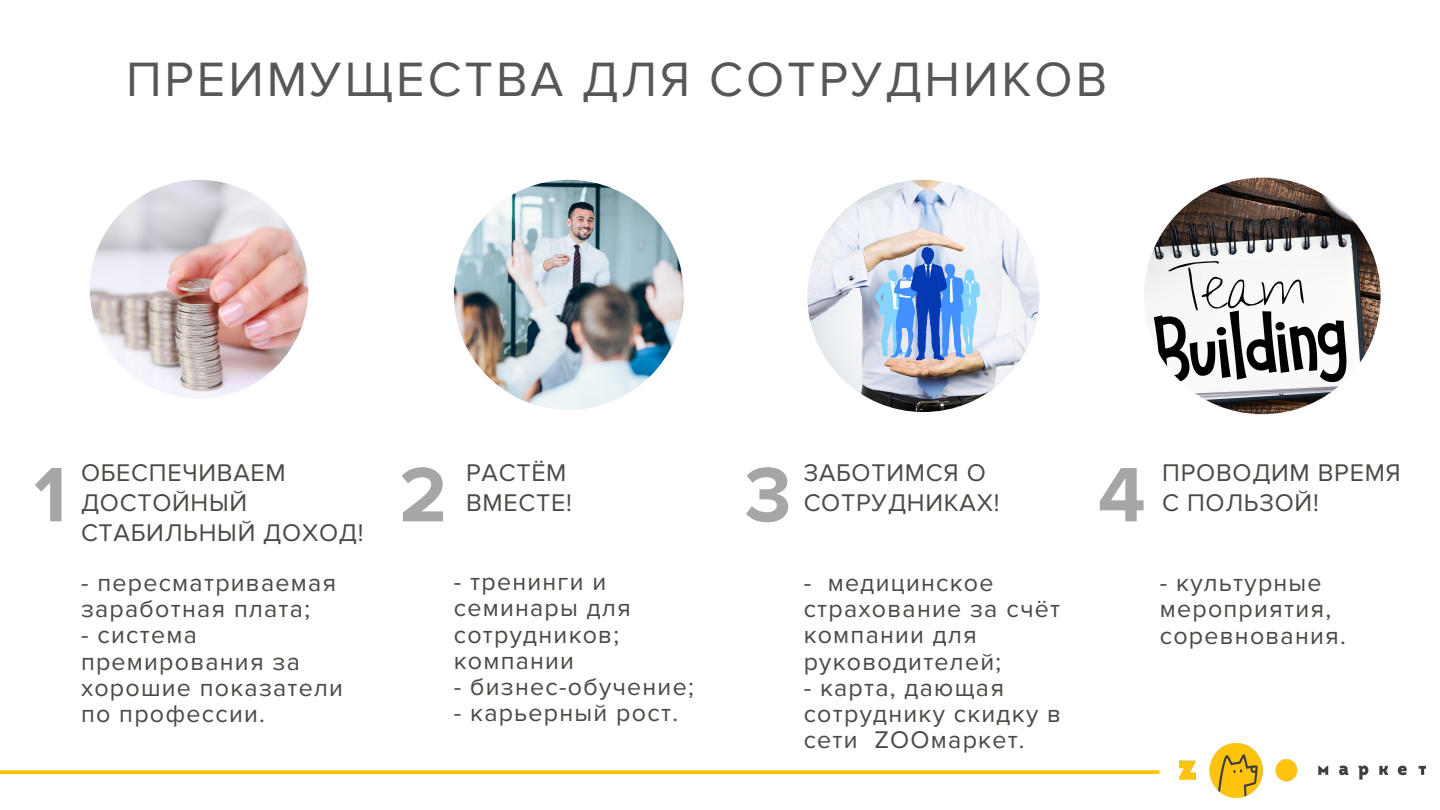
<style>
.page{position:relative;width:1440px;height:810px;background:#fff}
.page>*{position:absolute;margin:0;border:0;box-sizing:border-box;transform-origin:0 0}
.t1{font:700 80px "Proxima Nova";color:#a6a6a6}
.t2{font:50px "Proxima Nova";letter-spacing:.06em;color:#575757}
.t3{font:25px/26.2px "Proxima Nova";letter-spacing:.05em;color:#4d4a46}
.t4{font:25px/30px "Proxima Nova";letter-spacing:.03em;color:#4d4a46}
</style>
<div class="page">
<img style="left:1180px;top:744px;width:246px;height:53px">
<svg style="left:0;top:770px;width:1160px;height:4px;background:#ffc712"></svg>
<img style="left:454px;top:180px;width:230px;height:230px;border-radius:50%">
<img style="left:90px;top:180px;width:218px;height:218px;border-radius:50%">
<img style="left:807px;top:180px;width:233px;height:232px;border-radius:50%">
<img style="left:1144px;top:178px;width:237px;height:236px;border-radius:50%">
<h2 class="t2" style="left:126px;top:50px;width:983px">ПРЕИМУЩЕСТВА ДЛЯ СОТРУДНИКОВ</h2>
<p class="t4" style="left:466px;top:458px;width:107px">РАСТЁМ<br>ВМЕСТЕ!</p>
<p class="t4" style="left:81px;top:458px;width:284px">ОБЕСПЕЧИВАЕМ<br>ДОСТОЙНЫЙ<br>СТАБИЛЬНЫЙ ДОХОД!</p>
<p class="t3" style="left:81px;top:570px;width:257px">- пересматриваемая заработная плата;</p>
<p class="t3" style="left:81px;top:623px;width:264px">- система премирования за хорошие показатели по профессии.</p>
<p class="t4" style="left:804px;top:458px;width:197px">ЗАБОТИМСЯ О<br>СОТРУДНИКАХ!</p>
<h1 class="t1" style="left:34px;top:448px;width:34px">1</h1>
<h1 class="t1" style="left:399px;top:448px;width:49px">2</h1>
<h1 class="t1" style="left:744px;top:448px;width:48px">3</h1>
<h1 class="t1" style="left:1098px;top:448px;width:49px">4</h1>
<p class="t3" style="left:454px;top:569px;width:179px">- тренинги и семинары для сотрудников; компании</p>
<p class="t3" style="left:454px;top:674px;width:241px">- бизнес-обучение;</p>
<p class="t3" style="left:454px;top:700px;width:226px">- карьерный рост.</p>
<p class="t3" style="left:804px;top:570px;width:258px">- медицинское страхование за счёт компании для руководителей;</p>
<p class="t3" style="left:804px;top:675px;width:259px">- карта, дающая сотруднику скидку в сети ZOOмаркет.</p>
<p class="t4" style="left:1162px;top:458px;width:240px">ПРОВОДИМ ВРЕМЯ<br>С ПОЛЬЗОЙ!</p>
<p class="t3" style="left:1160px;top:570px;width:188px">- культурные мероприятия, соревнования.</p>
</div>
